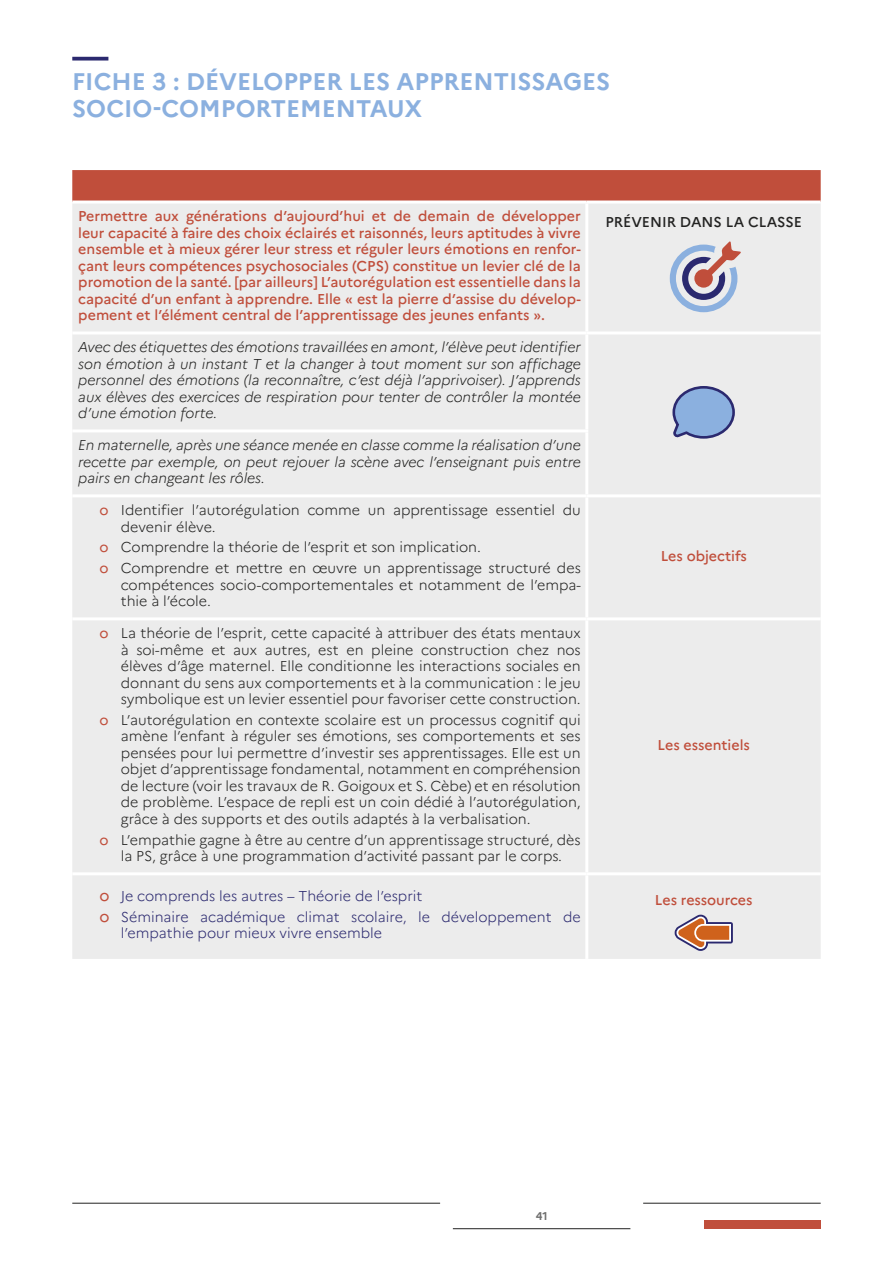
<style>
.page{position:relative;width:893px;height:1263px;background:#fff}
.page>*{position:absolute;margin:0;border:0;box-sizing:border-box;transform-origin:0 0}
.t1{font:700 24px/27px "Marianne";color:#8bb0df}
.t2{font:300 14.25px/16.5px "Marianne";color:#222221}
.t3{font:500 14.25px/16.5px "Marianne";color:#c04e3b;text-align:justify}
.t4{font:italic 300 14.25px/16.5px "Marianne";color:#222221;text-align:justify}
.t5{font:300 14.25px/20.7px "Marianne";color:#2b296f}
.t6{font:500 14.25px "Marianne";color:#222221}
.t7{font:700 11.25px "Marianne";color:#6f6f6e}
.s1{font-weight:400;color:#c04e3b}
.s2{font-weight:400;font-size:15.75px;color:#c04e3b}
</style>
<div class="page">
<hr style="left:72px;top:1203px;width:368px;height:1px;background:#222221">
<hr style="left:643px;top:1203px;width:178px;height:1px;background:#222221">
<hr style="left:453px;top:1228px;width:177px;height:1px;background:#222221">
<div style="left:704px;top:1220px;width:117px;height:9px;background:#c04e3b"></div>
<svg style="left:72px;top:57px;width:36px;height:4px"></svg>
<div style="left:72px;top:170px;width:749px;height:31px;background:#c04e3b"></div>
<div style="left:72px;top:204px;width:749px;height:755px;background:#ececec"></div>
<hr style="left:585px;top:204px;width:3px;height:127px;background:#fff">
<hr style="left:72px;top:331px;width:515px;height:3px;background:#fff">
<hr style="left:587px;top:331px;width:234px;height:3px;background:#fff">
<hr style="left:585px;top:334px;width:3px;height:95px;background:#fff">
<hr style="left:72px;top:429px;width:516px;height:3px;background:#fff">
<hr style="left:585px;top:432px;width:3px;height:62px;background:#fff">
<hr style="left:72px;top:494px;width:515px;height:3px;background:#fff">
<hr style="left:587px;top:494px;width:234px;height:3px;background:#fff">
<hr style="left:585px;top:497px;width:3px;height:120px;background:#fff">
<hr style="left:72px;top:617px;width:515px;height:3px;background:#fff">
<hr style="left:587px;top:617px;width:234px;height:3px;background:#fff">
<hr style="left:585px;top:620px;width:3px;height:252px;background:#fff">
<hr style="left:72px;top:872px;width:515px;height:3px;background:#fff">
<hr style="left:587px;top:872px;width:234px;height:3px;background:#fff">
<hr style="left:585px;top:875px;width:3px;height:84px;background:#fff">
<svg style="left:670px;top:241px;width:71px;height:71px;background:#bcb6c6"></svg>
<div style="left:672px;top:386px;width:63px;height:53px;border:5px solid #2b296f;border-radius:50%"></div>
<div style="left:675px;top:389px;width:57px;height:47px;background:#8bb0df;border-radius:50%"></div>
<svg style="left:671px;top:410px;width:54px;height:30px"></svg>
<svg style="left:674px;top:914px;width:59px;height:37px;background:#caa393"></svg>
<h1 class="t1" style="left:72px;top:68px;width:539px">FICHE 3 : DÉVELOPPER LES APPRENTISSAGES<br>SOCIO-COMPORTEMENTAUX</h1>
<p class="t3" style="left:78px;top:208px;width:504px">Permettre aux générations d’aujourd’hui et de demain de développer leur capacité à faire des choix éclairés et raisonnés, leurs aptitudes à vivre ensemble et à mieux gérer leur stress et réguler leurs émotions en renfor&shy;çant leurs compétences psychosociales (CPS) constitue un levier clé de la promotion de la santé. [par ailleurs] L’autorégulation est essentielle dans la capacité d’un enfant à apprendre. Elle « est la pierre d’assise du dévelop&shy;pement et l’élément central de l’apprentissage des jeunes enfants ».</p>
<p class="t6" style="left:606px;top:213px;width:198px">PRÉVENIR DANS LA CLASSE</p>
<p class="t4" style="left:78px;top:339px;width:504px">Avec des étiquettes des émotions travaillées en amont, l’élève peut identifier son émotion à un instant T et la changer à tout moment sur son affichage personnel des émotions (la reconnaître, c’est déjà l’apprivoiser). J’apprends aux élèves des exercices de respiration pour tenter de contrôler la montée d’une émotion forte.</p>
<p class="t4" style="left:78px;top:437px;width:504px">En maternelle, après une séance menée en classe comme la réalisation d’une recette par exemple, on peut rejouer la scène avec l’enseignant puis entre pairs en changeant les rôles.</p>
<p class="t2" style="left:121px;top:502px;width:462px;text-indent:-21px"><span class="s1">o</span> Identifier l’autorégulation comme un apprentissage essentiel du devenir élève.</p>
<p class="t2" style="left:100px;top:537px;width:483px;line-height:20.7px"><span class="s1">o</span> Comprendre la théorie de l’esprit et son implication.<br><span class="s1">o</span> Comprendre et mettre en œuvre un apprentissage structuré des</p>
<p class="t2" style="left:121px;top:576px;width:461px">compétences socio-comportementales et notamment de l’empa&shy;thie à l’école.</p>
<p class="t3" style="left:661px;top:547px;width:88px">Les objectifs</p>
<p class="t2" style="left:121px;top:625px;width:462px;text-align:justify;text-indent:-21px"><span class="s1">o</span> La théorie de l’esprit, cette capacité à attribuer des états mentaux à soi-même et aux autres, est en pleine construction chez nos élèves d’âge maternel. Elle conditionne les interactions sociales en donnant du sens aux comportements et à la communication : le jeu symbolique est un levier essentiel pour favoriser cette construction.</p>
<p class="t2" style="left:121px;top:711px;width:462px;text-align:justify;text-indent:-21px"><span class="s1">o</span> L’autorégulation en contexte scolaire est un processus cognitif qui amène l’enfant à réguler ses émotions, ses comportements et ses pensées pour lui permettre d’investir ses apprentissages. Elle est un objet d’apprentissage fondamental, notamment en compréhension de lecture (voir les travaux de R. Goigoux et S. Cèbe) et en résolution de problème. L’espace de repli est un coin dédié à l’autorégulation, grâce à des supports et des outils adaptés à la verbalisation.</p>
<p class="t2" style="left:100px;top:831px;width:483px;text-align:center"><span class="s1">o</span> L’empathie gagne à être au centre d’un apprentissage structuré, dès la PS, grâce à une programmation d’activité passant par le corps.</p>
<p class="t5" style="left:100px;top:885px;width:483px"><span class="s2">o</span> Je comprends les autres – Théorie de l’esprit<br><span class="s2">o</span> Séminaire académique climat scolaire, le développement de</p>
<p class="t5" style="left:121px;top:923px;width:263px">l’empathie pour mieux vivre ensemble</p>
<p class="t3" style="left:658px;top:736px;width:94px">Les essentiels</p>
<p class="t3" style="left:655px;top:892px;width:99px">Les ressources</p>
<p class="t7" style="left:536px;top:1209px;width:13px">41</p>
</div>
